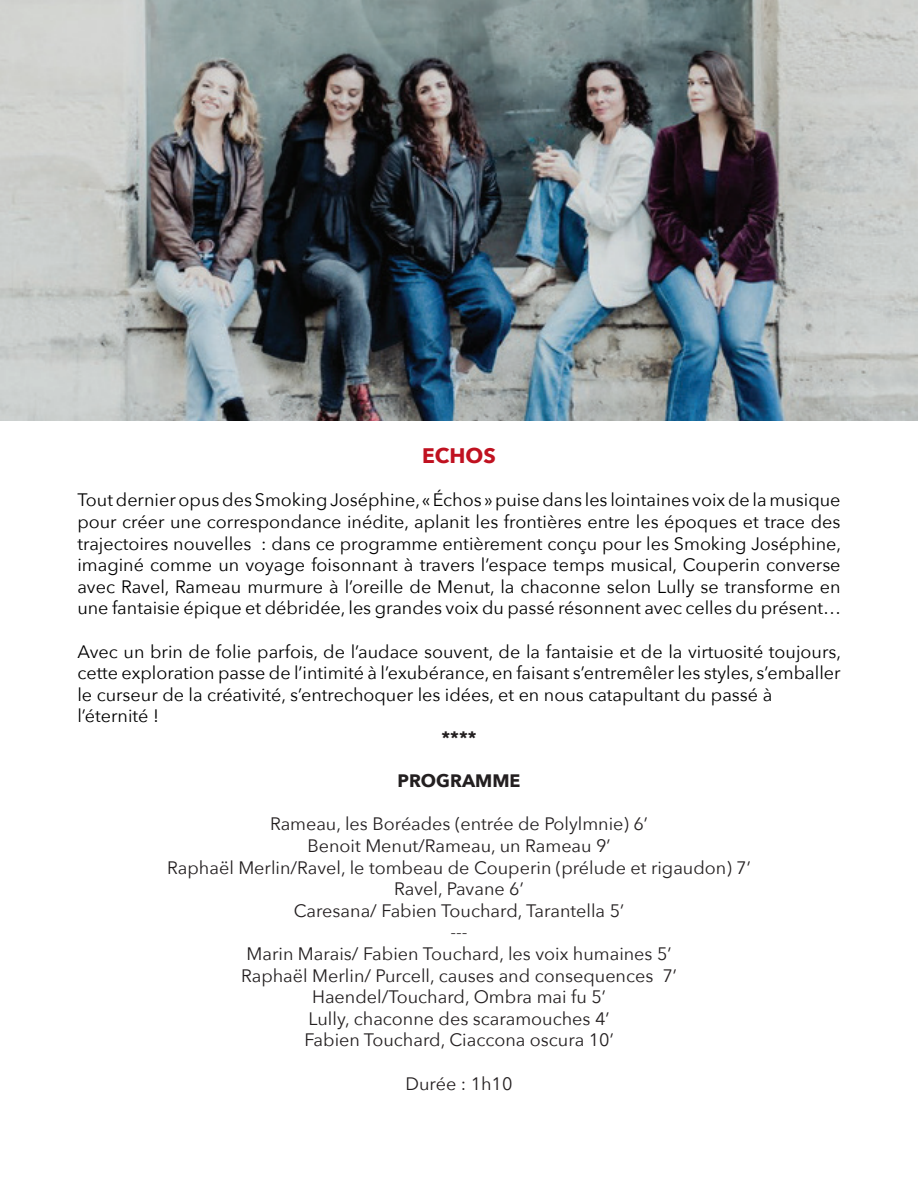
<style>
.page{position:relative;width:918px;height:1188px;background:#fff}
.page>*{position:absolute;margin:0;border:0;box-sizing:border-box;transform-origin:0 0}
.t1{font:700 21px "Avenir Next";color:#c01120}
.t2{font:18px/21.6px "Avenir Next";color:#000;text-align:justify}
.t3{font:18px/21.6px "Avenir Next";color:#231f20;text-align:center}
.t4{font:700 18px "Avenir Next";color:#231f20}
</style>
<div class="page">
<img style="left:0;top:0;width:918px;height:421px">
<p class="t1" style="left:422px;top:438px;width:75px">ECHOS</p>
<p class="t2" style="left:77px;top:489px;width:765px">Tout dernier opus des Smoking Joséphine, « Échos » puise dans les lointaines voix de la musique pour créer une correspondance inédite, aplanit les frontières entre les époques et trace des trajectoires nouvelles : dans ce programme entièrement conçu pour les Smoking Joséphine, imaginé comme un voyage foisonnant à travers l’espace temps musical, Couperin converse avec Ravel, Rameau murmure à l’oreille de Menut, la chaconne selon Lully se transforme en une fantaisie épique et débridée, les grandes voix du passé résonnent avec celles du présent…</p>
<p class="t2" style="left:77px;top:640px;width:765px;text-align:left">Avec un brin de folie parfois, de l’audace souvent, de la fantaisie et de la virtuosité toujours, cette exploration passe de l’intimité à l’exubérance, en faisant s’entremêler les styles, s’emballer le curseur de la créativité, s’entrechoquer les idées, et en nous catapultant du passé à l’éternité !</p>
<p class="t4" style="left:441px;top:722px;width:37px">****</p>
<p class="t4" style="left:398px;top:765px;width:124px">PROGRAMME</p>
<p class="t3" style="left:167px;top:813px;width:585px">Rameau, les Boréades (entrée de Polylmnie) 6’<br>Benoit Menut/Rameau, un Rameau 9’<br>Raphaël Merlin/Ravel, le tombeau de Couperin (prélude et rigaudon) 7’ Ravel, Pavane 6’<br>Caresana/ Fabien Touchard, Tarantella 5’<br>---<br>Marin Marais/ Fabien Touchard, les voix humaines 5’<br>Raphaël Merlin/ Purcell, causes and consequences 7’ Haendel/Touchard, Ombra mai fu 5’<br>Lully, chaconne des scaramouches 4’<br>Fabien Touchard, Ciaccona oscura 10’</p>
<p class="t3" style="left:405px;top:1072px;width:109px">Durée : 1h10</p>
</div>
